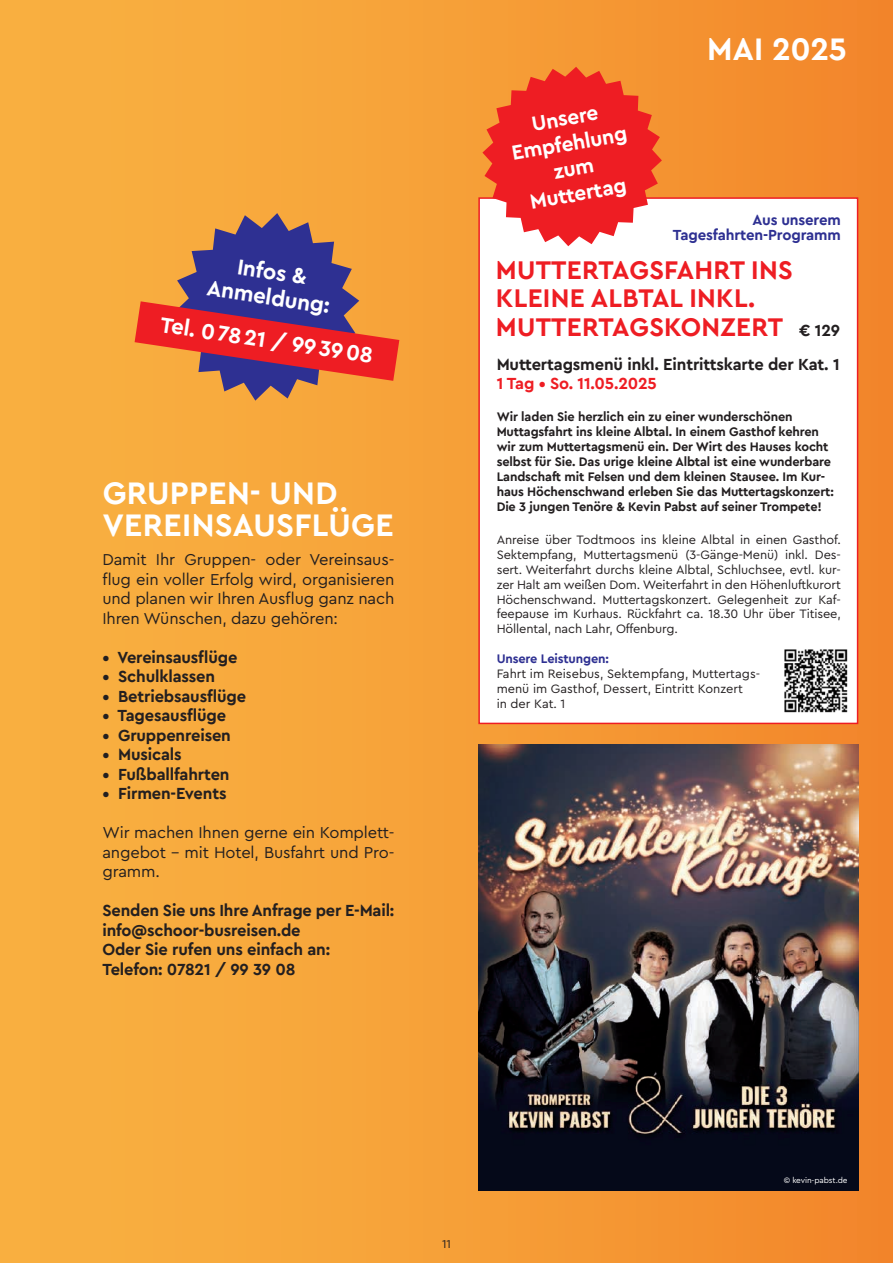
<style>
.page{position:relative;width:893px;height:1263px;background:#fff}
.page>*{position:absolute;margin:0;border:0;box-sizing:border-box;transform-origin:0 0}
.t1{font:700 31.95px/32px "Cera PRO";letter-spacing:.01em;color:#fff}
.t2{font:700 26.25px/28.5px "Cera PRO";letter-spacing:.01em;color:#ee1d23}
.t3{font:700 22.2px/25.2px "Cera PRO";color:#fff;text-align:center}
.t4{font:700 21px/25.5px "Cera PRO";color:#fff;text-align:center}
.t5{font:700 16.5px/19.5px "Cera PRO";letter-spacing:-.01em;color:#231f20}
.t6{font:16.5px/19.5px "Cera PRO";letter-spacing:-.01em;color:#231f20;text-align:justify}
.t7{font:700 16.5px "Cera PRO";letter-spacing:-.01em;color:#ee1d23}
.t8{font:700 15px/15px "Cera PRO";letter-spacing:-.01em;color:#2e3092;text-align:right}
.t9{font:12.75px/15px "Cera PRO";color:#231f20;text-align:justify}
.t10{font:700 12.75px/15px "Cera PRO";letter-spacing:-.01em;color:#231f20}
.t11{font:700 12.75px "Cera PRO";letter-spacing:-.01em;color:#2e3092}
.t12{font:12px "Cera PRO";color:#231f20}
.t13{font:8.25px "Cera PRO";letter-spacing:-.01em;color:#fff}
</style>
<div class="page">
<div style="left:0;top:0;width:893px;height:1263px;background:linear-gradient(to right,#fab543,#f0862b)"></div>
<div style="left:478px;top:197px;width:380px;height:527px;background:#fff;border:2px solid #ee1d23"></div>
<svg style="left:482px;top:67px;width:180px;height:179px;background:#f14f41"></svg>
<img style="left:478px;top:744px;width:380px;height:446px">
<img style="left:784px;top:649px;width:64px;height:64px">
<svg style="left:135px;top:213px;width:264px;height:188px;background:#b16253"></svg>
<h3 class="t3" style="left:213px;top:249px;width:125px;rotate:9deg">Infos &amp;<br>Anmeldung:</h3>
<h3 class="t3" style="left:163px;top:310px;width:216px;rotate:9deg">Tel. 0 78 21 / 99 39 08</h3>
<h1 class="t1" style="left:103px;top:476px;width:293px">GRUPPEN- UND<br>VEREINSAUSFLÜGE</h1>
<p class="t6" style="left:102px;top:549px;width:294px">Damit Ihr Gruppen- oder Vereinsaus&shy;flug ein voller Erfolg wird, organisieren und planen wir Ihren Ausflug ganz nach Ihren Wünschen, dazu gehören:</p>
<p class="t5" style="left:102px;top:647px;width:137px">• Vereinsausflüge</p>
<p class="t5" style="left:102px;top:666px;width:114px">• Schulklassen</p>
<p class="t5" style="left:102px;top:686px;width:145px">• Betriebsausflüge</p>
<p class="t5" style="left:102px;top:705px;width:125px">• Tagesausflüge</p>
<p class="t5" style="left:102px;top:725px;width:130px">• Gruppenreisen</p>
<p class="t5" style="left:102px;top:744px;width:81px">• Musicals</p>
<p class="t5" style="left:102px;top:764px;width:129px">• Fußballfahrten</p>
<p class="t5" style="left:102px;top:783px;width:126px">• Firmen-Events</p>
<p class="t6" style="left:102px;top:822px;width:293px">Wir machen Ihnen gerne ein Komplett&shy;angebot – mit Hotel, Busfahrt und Pro&shy;gramm.</p>
<p class="t5" style="left:102px;top:900px;width:293px">Senden Sie uns Ihre Anfrage per E-Mail: info@schoor-busreisen.de<br>Oder Sie rufen uns einfach an:<br>Telefon: 07821 / 99 39 08</p>
<h3 class="t4" style="left:505px;top:115px;width:118px;rotate:-10deg">Unsere<br>Empfehlung zum<br>Muttertag</h3>
<h1 class="t1" style="left:707px;top:32px;width:141px">MAI 2025</h1>
<p class="t8" style="left:673px;top:212px;width:169px">Aus unserem<br>Tagesfahrten-Programm</p>
<h2 class="t2" style="left:496px;top:254px;width:298px">MUTTERTAGSFAHRT INS<br>KLEINE ALBTAL INKL.<br>MUTTERTAGSKONZERT</h2>
<p class="t5" style="left:497px;top:354px;width:344px">Muttertagsmenü inkl. Eintrittskarte der Kat. 1</p>
<p class="t7" style="left:497px;top:373px;width:162px">1 Tag • So. 11.05.2025</p>
<p class="t10" style="left:497px;top:408px;width:339px">Wir laden Sie herzlich ein zu einer wunderschönen Muttagsfahrt ins kleine Albtal. In einem Gasthof kehren wir zum Muttertagsmenü ein. Der Wirt des Hauses kocht selbst für Sie. Das urige kleine Albtal ist eine wunderbare Landschaft mit Felsen und dem kleinen Stausee. Im Kur&shy;haus Höchenschwand erleben Sie das Muttertagskonzert:<br>Die 3 jungen Tenöre &amp; Kevin Pabst auf seiner Trompete!</p>
<p class="t9" style="left:497px;top:531px;width:346px">Anreise über Todtmoos ins kleine Albtal in einen Gasthof.<br>Sektempfang, Muttertagsmenü (3-Gänge-Menü) inkl. Des&shy;sert. Weiterfahrt durchs kleine Albtal, Schluchsee, evtl. kur&shy;zer Halt am weißen Dom. Weiterfahrt in den Höhenluftkurort Höchenschwand. Muttertagskonzert. Gelegenheit zur Kaf&shy;feepause im Kurhaus. Rückfahrt ca. 18.30 Uhr über Titisee, Höllental, nach Lahr, Offenburg.</p>
<p class="t11" style="left:497px;top:651px;width:114px">Unsere Leistungen:</p>
<p class="t9" style="left:497px;top:666px;width:265px;text-align:left">Fahrt im Reisebus, Sektempfang, Muttertags&shy;menü im Gasthof, Dessert, Eintritt Konzert<br>in der Kat. 1</p>
<p class="t5" style="left:799px;top:320px;width:42px">€ 129</p>
<p class="t12" style="left:442px;top:1236px;width:10px">11</p>
<p class="t13" style="left:784px;top:1174px;width:65px">© kevin-pabst.de</p>
</div>
